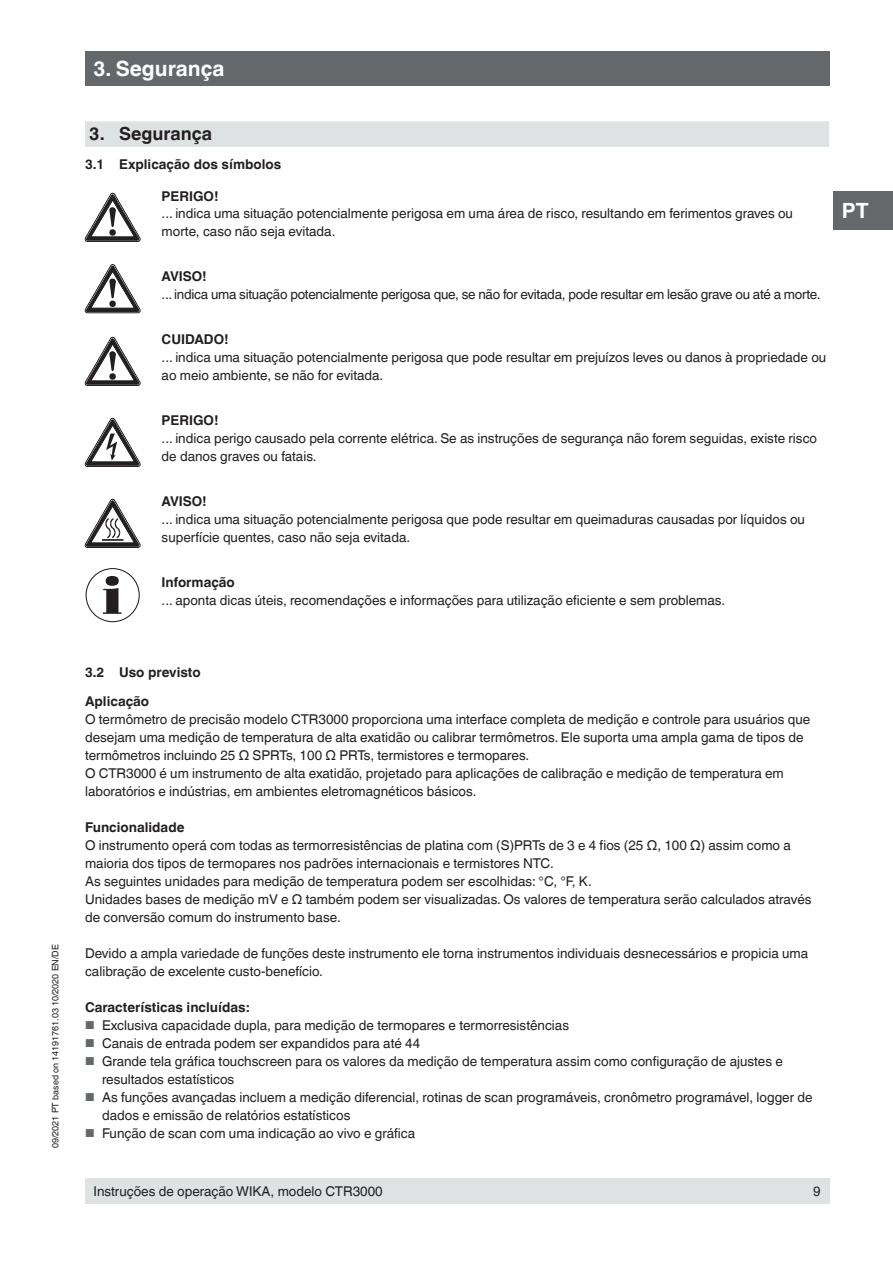
<style>
.page{position:relative;width:893px;height:1263px;background:#fff}
.page>*{position:absolute;margin:0;border:0;box-sizing:border-box;transform-origin:0 0}
.t1{font:700 21px "Helvetica World";color:#fff}
.t2{font:700 18px "Helvetica World";color:#231f20}
.t3{font:13.5px/18px "Helvetica World";color:#231f20}
.t4{font:700 13.5px/28.5px "Helvetica World";color:#231f20}
.t5{font:13.5px "Helvetica World";letter-spacing:-.02em;color:#231f20}
.t6{font:9px "Helvetica World";color:#231f20}
.s1{font-size:11.55px;color:#64686b}
</style>
<div class="page">
<div style="left:833px;top:191px;width:60px;height:39px;background:#64686b"></div>
<div style="left:85px;top:51px;width:744px;height:34px;background:#64686b"></div>
<div style="left:85px;top:1178px;width:744px;height:25px;background:#dfe2e2"></div>
<div style="left:85px;top:121px;width:744px;height:26px;background:#dfe2e2"></div>
<svg style="left:85px;top:193px;width:55px;height:49px"></svg>
<svg style="left:85px;top:264px;width:55px;height:49px"></svg>
<svg style="left:85px;top:337px;width:55px;height:49px"></svg>
<svg style="left:85px;top:418px;width:55px;height:49px"></svg>
<svg style="left:85px;top:499px;width:55px;height:49px"></svg>
<svg style="left:103px;top:576px;width:19px;height:38px"></svg>
<div style="left:86px;top:568px;width:54px;height:54px;border:1px solid #231f20;border-radius:50%"></div>
<p class="t6" style="left:50px;top:1148px;width:205px;rotate:-90deg">09/2021 PT based on 14191761.03 10/2020 EN/DE</p>
<h1 class="t1" style="left:94px;top:56px;width:132px">3. Segurança</h1>
<h2 class="t2" style="left:89px;top:124px;width:124px">3. Segurança</h2>
<p class="t4" style="left:85px;top:150px;width:198px">3.1 Explicação dos símbolos</p>
<p class="t4" style="left:162px;top:182px;width:58px">PERIGO!</p>
<p class="t3" style="left:162px;top:205px;width:633px">... indica uma situação potencialmente perigosa em uma área de risco, resultando em ferimentos graves ou morte, caso não seja evitada.</p>
<p class="t4" style="left:162px;top:263px;width:47px">AVISO!</p>
<p class="t5" style="left:162px;top:287px;width:660px">... indica uma situação potencialmente perigosa que, se não for evitada, pode resultar em lesão grave ou até a morte.</p>
<p class="t4" style="left:162px;top:326px;width:69px">CUIDADO!</p>
<p class="t3" style="left:162px;top:349px;width:666px">... indica uma situação potencialmente perigosa que pode resultar em prejuízos leves ou danos à propriedade ou ao meio ambiente, se não for evitada.</p>
<p class="t4" style="left:162px;top:407px;width:58px">PERIGO!</p>
<p class="t3" style="left:162px;top:430px;width:657px">... indica perigo causado pela corrente elétrica. Se as instruções de segurança não forem seguidas, existe risco de danos graves ou fatais.</p>
<p class="t4" style="left:162px;top:488px;width:47px">AVISO!</p>
<p class="t3" style="left:162px;top:511px;width:645px">... indica uma situação potencialmente perigosa que pode resultar em queimaduras causadas por líquidos ou superfície quentes, caso não seja evitada.</p>
<p class="t4" style="left:162px;top:569px;width:75px">Informação</p>
<p class="t3" style="left:162px;top:592px;width:565px">... aponta dicas úteis, recomendações e informações para utilização eficiente e sem problemas.</p>
<h1 class="t1" style="left:842px;top:198px;width:28px">PT</h1>
<p class="t4" style="left:85px;top:658px;width:117px">3.2 Uso previsto<br>Aplicação</p>
<p class="t3" style="left:85px;top:710px;width:727px">O termômetro de precisão modelo CTR3000 proporciona uma interface completa de medição e controle para usuários que desejam uma medição de temperatura de alta exatidão ou calibrar termômetros. Ele suporta uma ampla gama de tipos de termômetros incluindo 25 Ω SPRTs, 100 Ω PRTs, termistores e termopares.<br>O CTR3000 é um instrumento de alta exatidão, projetado para aplicações de calibração e medição de temperatura em laboratórios e indústrias, em ambientes eletromagnéticos básicos.</p>
<p class="t4" style="left:85px;top:813px;width:101px">Funcionalidade</p>
<p class="t3" style="left:85px;top:836px;width:728px">O instrumento operá com todas as termorresistências de platina com (S)PRTs de 3 e 4 fios (25 Ω, 100 Ω) assim como a maioria dos tipos de termopares nos padrões internacionais e termistores NTC.<br>As seguintes unidades para medição de temperatura podem ser escolhidas: °C, °F, K.<br>Unidades bases de medição mV e Ω também podem ser visualizadas. Os valores de temperatura serão calculados através de conversão comum do instrumento base.</p>
<p class="t3" style="left:85px;top:944px;width:724px">Devido a ampla variedade de funções deste instrumento ele torna instrumentos individuais desnecessários e propicia uma calibração de excelente custo-benefício.</p>
<p class="t4" style="left:85px;top:993px;width:166px">Características incluídas:</p>
<p class="t3" style="left:85px;top:1016px;width:486px"><span class="s1">■</span> Exclusiva capacidade dupla, para medição de termopares e termorresistências</p>
<p class="t3" style="left:85px;top:1034px;width:337px"><span class="s1">■</span> Canais de entrada podem ser expandidos para até 44</p>
<p class="t3" style="left:102px;top:1052px;width:682px;text-indent:-17px"><span class="s1">■</span> Grande tela gráfica touchscreen para os valores da medição de temperatura assim como configuração de ajustes e resultados estatísticos</p>
<p class="t3" style="left:102px;top:1088px;width:712px;text-indent:-17px"><span class="s1">■</span> As funções avançadas incluem a medição diferencial, rotinas de scan programáveis, cronômetro programável, logger de dados e emissão de relatórios estatísticos</p>
<p class="t3" style="left:85px;top:1124px;width:332px"><span class="s1">■</span> Função de scan com uma indicação ao vivo e gráfica</p>
<p class="t3" style="left:94px;top:1182px;width:291px">Instruções de operação WIKA, modelo CTR3000</p>
<p class="t3" style="left:813px;top:1182px;width:9px">9</p>
</div>
